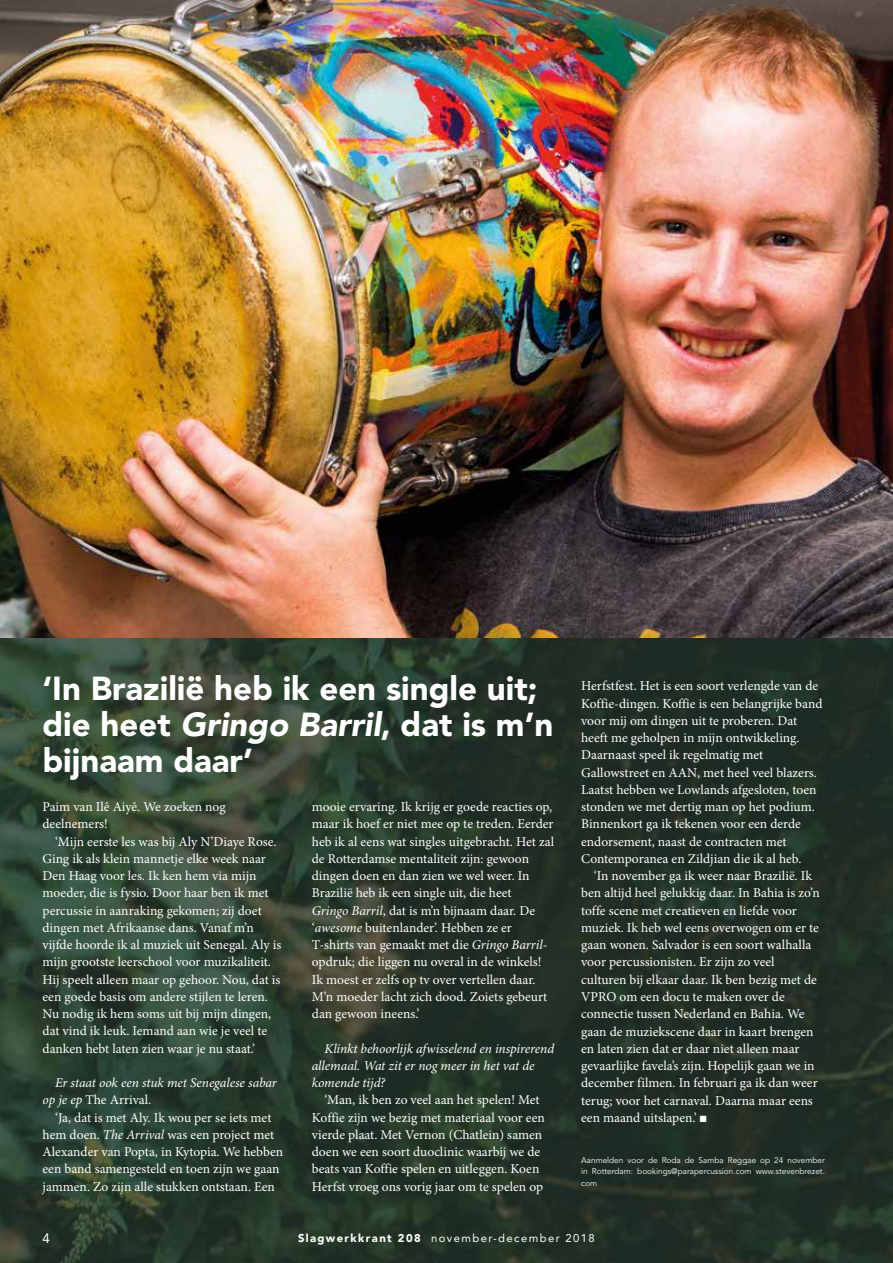
<style>
.page{position:relative;width:893px;height:1263px;background:#fff}
.page>*{position:absolute;margin:0;border:0;box-sizing:border-box;transform-origin:0 0}
.t1{font:900 33px/36px "Avenir LT Std";color:#fff}
.t2{font:13.5px/17.2px "Minion Pro";color:#fff}
.t3{font:italic 13.5px/17.2px "Minion Pro";letter-spacing:-.005em;color:#fff}
.t4{font:13.5px "Avenir LT Std";color:#fff}
.t5{font:11.25px "Avenir LT Std";letter-spacing:.125em;color:#fff}
.t6{font:8.25px/11.2px "Avenir LT Std";color:#fff;text-align:justify}
.s1{font-style:italic}
.s2{font-style:normal}
.s3{font-weight:900}
</style>
<div class="page">
<img style="left:0;top:0;width:893px;height:1263px">
<h1 class="t1" style="left:43px;top:670px;width:512px">‘In Brazilië heb ik een single uit; die heet <span class="s1">Gringo Barril</span>, dat is m’n bijnaam daar’</h1>
<p class="t2" style="left:43px;top:798px;width:185px">Paim van Ilê Aiyê. We zoeken nog deelnemers!</p>
<p class="t2" style="left:43px;top:833px;width:240px;text-indent:13px">‘Mijn eerste les was bij Aly N’Diaye Rose.<br>Ging ik als klein mannetje elke week naar Den Haag voor les. Ik ken hem via mijn moeder, die is fysio. Door haar ben ik met percussie in aanraking gekomen; zij doet dingen met Afrikaanse dans. Vanaf m’n vijfde hoorde ik al muziek uit Senegal. Aly is mijn grootste leerschool voor muzikaliteit.<br>Hij speelt alleen maar op gehoor. Nou, dat is een goede basis om andere stijlen te leren.<br>Nu nodig ik hem soms uit bij mijn dingen, dat vind ik leuk. Iemand aan wie je veel te danken hebt laten zien waar je nu staat.’</p>
<p class="t3" style="left:43px;top:1075px;width:236px;text-indent:13px">Er staat ook een stuk met Senegalese sabar op je ep <span class="s2">The Arrival</span>.</p>
<p class="t2" style="left:43px;top:1109px;width:242px;text-indent:13px">‘Ja, dat is met Aly. Ik wou per se iets met hem doen. <span class="s1">The Arrival</span> was een project met Alexander van Popta, in Kytopia. We hebben een band samengesteld en toen zijn we gaan jammen. Zo zijn alle stukken ontstaan. Een</p>
<p class="t2" style="left:312px;top:798px;width:244px">mooie ervaring. Ik krijg er goede reacties op, maar ik hoef er niet mee op te treden. Eerder heb ik al eens wat singles uitgebracht. Het zal de Rotterdamse mentaliteit zijn: gewoon dingen doen en dan zien we wel weer. In Brazilië heb ik een single uit, die heet<br><span class="s1">Gringo Barril</span>, dat is m’n bijnaam daar. De ‘<span class="s1">awesome</span> buitenlander’. Hebben ze er T-shirts van gemaakt met die <span class="s1">Gringo Barril&shy;</span>opdruk; die liggen nu overal in de winkels!<br>Ik moest er zelfs op tv over vertellen daar.<br>M’n moeder lacht zich dood. Zoiets gebeurt dan gewoon ineens.’</p>
<p class="t3" style="left:312px;top:1040px;width:244px;text-indent:13px">Klinkt behoorlijk afwisselend en inspirerend allemaal. Wat zit er nog meer in het vat de komende tijd?</p>
<p class="t2" style="left:312px;top:1091px;width:234px;text-align:center">‘Man, ik ben zo veel aan het spelen! Met Koffie zijn we bezig met materiaal voor een vierde plaat. Met Vernon (Chatlein) samen doen we een soort duoclinic waarbij we de beats van Koffie spelen en uitleggen. Koen Herfst vroeg ons vorig jaar om te spelen op</p>
<p class="t2" style="left:581px;top:677px;width:243px">Herfstfest. Het is een soort verlengde van de Koffie-dingen. Koffie is een belangrijke band voor mij om dingen uit te proberen. Dat heeft me geholpen in mijn ontwikkeling.<br>Daarnaast speel ik regelmatig met Gallowstreet en AAN, met heel veel blazers.<br>Laatst hebben we Lowlands afgesloten, toen stonden we met dertig man op het podium.<br>Binnenkort ga ik tekenen voor een derde endorsement, naast de contracten met Contemporanea en Zildjian die ik al heb.</p>
<p class="t2" style="left:581px;top:867px;width:240px;text-indent:13px">‘In november ga ik weer naar Brazilië. Ik ben altijd heel gelukkig daar. In Bahia is zo’n toffe scene met creatieven en liefde voor muziek. Ik heb wel eens overwogen om er te gaan wonen. Salvador is een soort walhalla voor percussionisten. Er zijn zo veel culturen bij elkaar daar. Ik ben bezig met de VPRO om een docu te maken over de connectie tussen Nederland en Bahia. We gaan de muziekscene daar in kaart brengen en laten zien dat er daar niet alleen maar gevaarlijke favela’s zijn. Hopelijk gaan we in december filmen. In februari ga ik dan weer terug; voor het carnaval. Daarna maar eens een maand uitslapen.’ ■</p>
<p class="t6" style="left:581px;top:1155px;width:245px">Aanmelden voor de Roda de Samba Reggae op 24 november in Rotterdam: bookings@parapercussion.com www.stevenbrezet. com</p>
<p class="t4" style="left:43px;top:1231px;width:9px">4</p>
<p class="t5" style="left:298px;top:1231px;width:298px"><span class="s3">Slagwerkkrant 208</span> november-december 2018</p>
</div>
